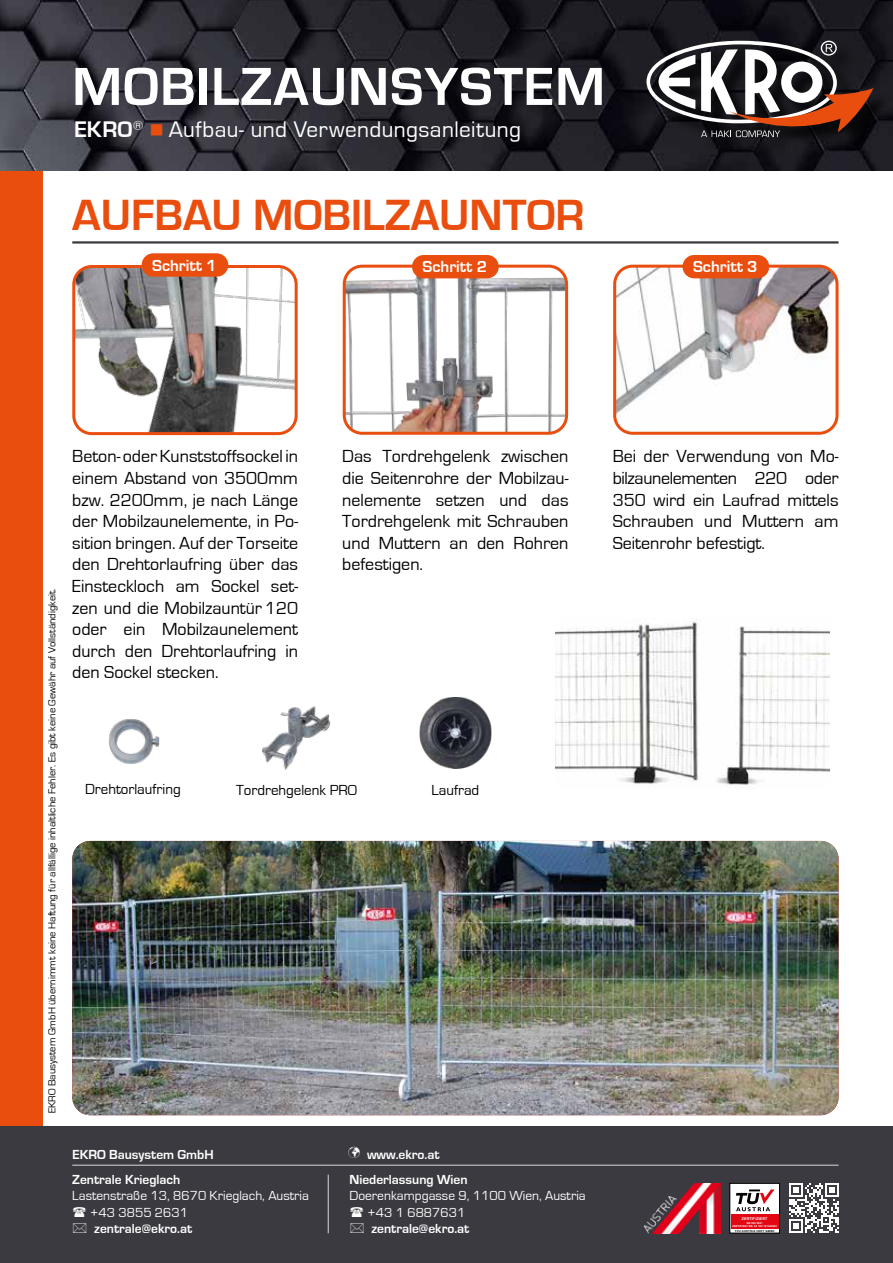
<style>
.page{position:relative;width:893px;height:1263px;background:#fff}
.page>*{position:absolute;margin:0;border:0;box-sizing:border-box;transform-origin:0 0}
.t1{font:700 55.5px "Eurostile";letter-spacing:.02em;color:#fff}
.t2{font:700 45px "Eurostile";color:#e94e0f}
.t3{font:23.25px "Eurostile";letter-spacing:.015em;color:#fff}
.t4{font:18px/21.6px "Eurostile";color:#000;text-align:justify}
.t5{font:700 16.5px "Eurostile";color:#fff}
.t6{font:15px "Eurostile";color:#000}
.t7{font:700 13.5px "Eurostile";color:#fff}
.t8{font:13.5px/16.5px "Eurostile";color:#fff}
.t9{font:10.5px "Eurostile";color:#000}
.t10{font:700 3.75px "Arial";letter-spacing:.02em;color:#fff}
.t11{font:700 2.7px/3.4px "Arial";letter-spacing:.02em;color:#fff;text-align:center}
.t12{font:700 2.7px "Arial";letter-spacing:.08em;color:#000}
.s1{font-weight:700}
.s2{color:#e94e0f}
</style>
<div class="page">
<div style="left:0;top:0;width:43px;height:1263px;background:#e94e0f"></div>
<img style="left:0;top:0;width:893px;height:170px">
<img style="left:344px;top:266px;width:223px;height:165px">
<div style="left:343px;top:265px;width:225px;height:170px;border:3px solid #e94e0f;border-radius:18px"></div>
<img style="left:617px;top:266px;width:220px;height:165px">
<div style="left:613px;top:265px;width:225px;height:170px;border:3px solid #e94e0f;border-radius:18px"></div>
<img style="left:76px;top:269px;width:218px;height:162px">
<div style="left:72px;top:265px;width:226px;height:170px;border:3px solid #e94e0f;border-radius:18px"></div>
<div style="left:142px;top:253px;width:86px;height:24px;background:#e94e0f;border-radius:12px"></div>
<div style="left:412px;top:255px;width:87px;height:23px;background:#e94e0f;border-radius:12px"></div>
<div style="left:682px;top:255px;width:87px;height:23px;background:#e94e0f;border-radius:12px"></div>
<img style="left:556px;top:619px;width:273px;height:170px">
<div style="left:0;top:1127px;width:893px;height:136px;background:#3a3a40"></div>
<div style="left:730px;top:1183px;width:50px;height:50px;background:#fff"></div>
<div style="left:730px;top:1183px;width:50px;height:50px;border:1px solid #000"></div>
<div style="left:731px;top:1214px;width:48px;height:15px;background:#e30613"></div>
<svg style="left:736px;top:1189px;width:38px;height:22px"></svg>
<img style="left:645px;top:1183px;width:76px;height:50px">
<hr style="left:72px;top:1165px;width:766px;height:1px;background:#dad9dd">
<svg style="left:789px;top:1183px;width:49px;height:50px"></svg>
<div style="left:649px;top:43px;width:242px;height:113px;background:#000;opacity:.75"></div>
<svg style="left:646px;top:41px;width:227px;height:96px"></svg>
<hr style="left:328px;top:1175px;width:1px;height:58px;background:#dad9dd">
<hr style="left:72px;top:241px;width:766px;height:3px;background:#3a3a40">
<img style="left:72px;top:841px;width:766px;height:274px">
<img style="left:109px;top:719px;width:51px;height:45px">
<img style="left:261px;top:706px;width:70px;height:64px">
<img style="left:419px;top:697px;width:73px;height:72px">
<h1 class="t1" style="left:72px;top:56px;width:534px">MOBILZAUNSYSTEM</h1>
<p class="t3" style="left:74px;top:117px;width:448px"><span class="s1">EKRO</span><sup>®</sup> <span class="s2">■</span> Aufbau- und Verwendungsanleitung</p>
<h2 class="t2" style="left:72px;top:191px;width:514px">AUFBAU MOBILZAUNTOR</h2>
<p class="t5" style="left:152px;top:256px;width:66px">Schritt 1</p>
<p class="t5" style="left:423px;top:258px;width:66px">Schritt 2</p>
<p class="t5" style="left:693px;top:258px;width:66px">Schritt 3</p>
<p class="t9" style="left:46px;top:1113px;width:526px;rotate:-90deg">EKRO Bausystem GmbH übernimmt keine Haftung für allfällige inhaltliche Fehler. Es gibt keine Gewähr auf Vollständigkeit.</p>
<p class="t4" style="left:72px;top:446px;width:227px">Beton- oder Kunststoffsockel in einem Abstand von 3500mm bzw. 2200mm, je nach Länge der Mobilzaunelemente, in Po&shy;sition bringen. Auf der Torseite den Drehtorlaufring über das Einsteckloch am Sockel set&shy;zen und die Mobilzauntür 120 oder ein Mobilzaunelement durch den Drehtorlaufring in den Sockel stecken.</p>
<p class="t4" style="left:342px;top:446px;width:228px">Das Tordrehgelenk zwischen die Seitenrohre der Mobilzau&shy;nelemente setzen und das Tordrehgelenk mit Schrauben und Muttern an den Rohren befestigen.</p>
<p class="t4" style="left:613px;top:446px;width:227px">Bei der Verwendung von Mo&shy;bilzaunelementen 220 oder 350 wird ein Laufrad mittels Schrauben und Muttern am Seitenrohr befestigt.</p>
<p class="t6" style="left:85px;top:780px;width:97px">Drehtorlaufring</p>
<p class="t6" style="left:236px;top:782px;width:123px">Tordrehgelenk PRO</p>
<p class="t6" style="left:431px;top:782px;width:49px">Laufrad</p>
<p class="t7" style="left:72px;top:1147px;width:143px">EKRO Bausystem GmbH</p>
<p class="t7" style="left:348px;top:1147px;width:93px">✓ www.ekro.at</p>
<p class="t7" style="left:72px;top:1172px;width:110px">Zentrale Krieglach</p>
<p class="t8" style="left:90px;top:1188px;width:220px;text-indent:-18px">Lastenstraße 13, 8670 Krieglach, Austria +43 3855 2631</p>
<p class="t7" style="left:94px;top:1221px;width:99px">zentrale@ekro.at</p>
<p class="t7" style="left:349px;top:1172px;width:119px">Niederlassung Wien</p>
<p class="t8" style="left:368px;top:1188px;width:220px;text-indent:-18px">Doerenkampgasse 9, 1100 Wien, Austria +43 1 6887631</p>
<p class="t7" style="left:372px;top:1221px;width:99px">zentrale@ekro.at</p>
<p class="t10" style="left:742px;top:1216px;width:27px">ZERTIFIZIERT</p>
<p class="t12" style="left:735px;top:1229px;width:41px">TÜV AUSTRIA CERT GMBH</p>
<p class="t11" style="left:732px;top:1221px;width:46px">EN ISO 9001<br>ZERTIFIKAT NR. 20 100 141384682</p>
</div>
